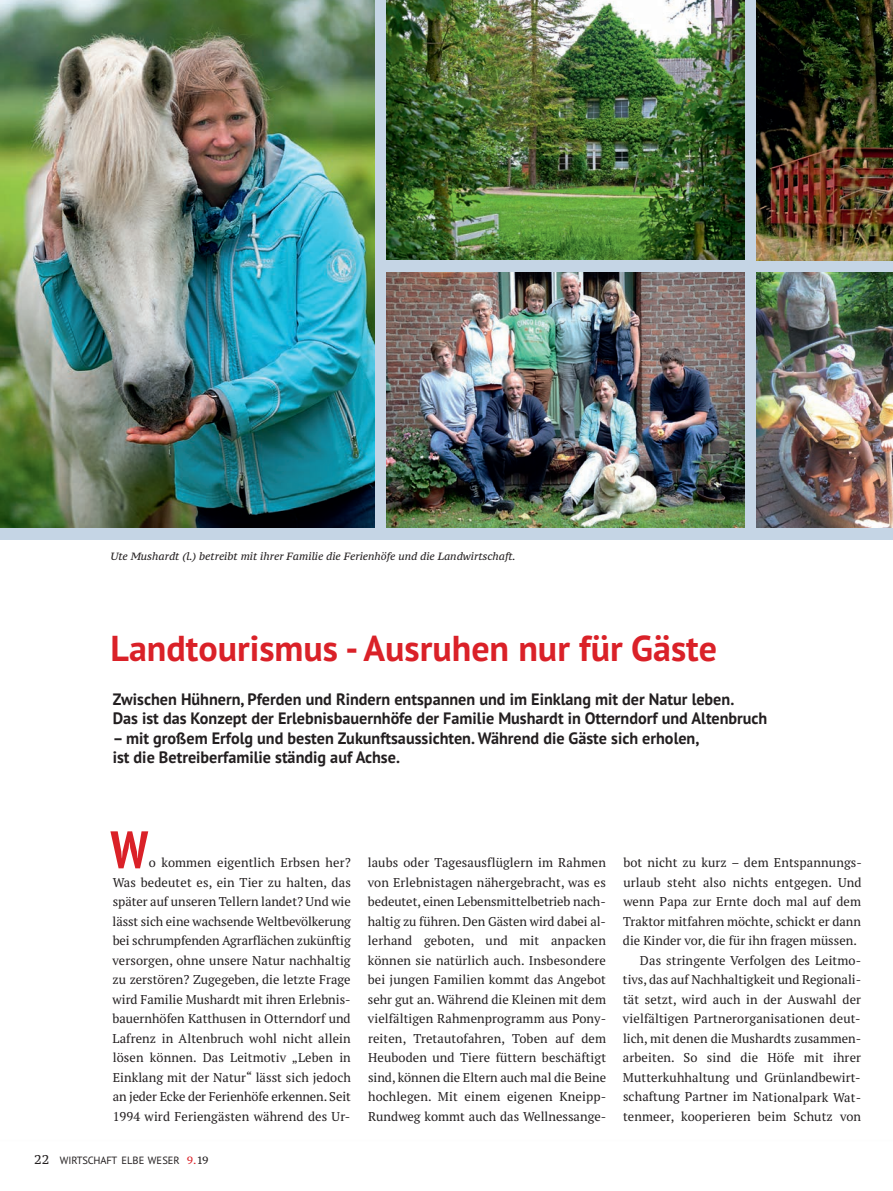
<style>
.page{position:relative;width:893px;height:1191px;background:#fff}
.page>*{position:absolute;margin:0;border:0;box-sizing:border-box;transform-origin:0 0}
.t1{font:700 condensed 52.5px "PT Sans";color:#da2128}
.t2{font:700 36px "PT Sans";color:#da2128}
.t3{font:700 16.5px/19.5px "PT Sans";color:#231f20}
.t4{font:12.75px/19.5px "PT Serif";letter-spacing:.01em;color:#231f20;text-align:justify}
.t5{font:italic 10.5px "PT Serif Caption";color:#231f20}
.t6{font:10.5px "PT Sans";letter-spacing:-.01em;color:#231f20}
.s1{font-family:"PT Serif Caption";font-size:12.75px}
.s2{font-family:"PT Serif Caption";color:#da2128}
.s3{font-family:"PT Serif Caption"}
</style>
<div class="page">
<div style="left:0;top:0;width:893px;height:540px;background:#c5d5e5"></div>
<img style="left:757px;top:0;width:136px;height:260px">
<img style="left:387px;top:272px;width:357px;height:255px">
<img style="left:387px;top:0;width:357px;height:259px">
<img style="left:757px;top:272px;width:136px;height:255px">
<img style="left:0;top:0;width:374px;height:527px">
<p class="t5" style="left:111px;top:549px;width:407px">Ute Mushardt (l.) betreibt mit ihrer Familie die Ferienhöfe und die Landwirtschaft.</p>
<h2 class="t2" style="left:111px;top:624px;width:608px">Landtourismus - Ausruhen nur für Gäste</h2>
<p class="t3" style="left:113px;top:689px;width:656px">Zwischen Hühnern, Pferden und Rindern entspannen und im Einklang mit der Natur leben.<br>Das ist das Konzept der Erlebnisbauernhöfe der Familie Mushardt in Otterndorf und Altenbruch</p>
<p class="t3" style="left:113px;top:728px;width:588px">– mit großem Erfolg und besten Zukunftsaussichten. Während die Gäste sich erholen, ist die Betreiberfamilie ständig auf Achse.</p>
<h1 class="t1" style="left:111px;top:815px;width:39px">W</h1>
<p class="t4" style="left:113px;top:853px;width:240px;text-indent:36px">o kommen eigentlich Erbsen her?<br>Was bedeutet es, ein Tier zu halten, das später auf unseren Tellern landet? Und wie lässt sich eine wachsende Weltbevölkerung bei schrumpfenden Agrarflächen zukünftig versorgen, ohne unsere Natur nachhaltig zu zerstören? Zugegeben, die letzte Frage wird Familie Mushardt mit ihren Erlebnis&shy;bauernhöfen Katthusen in Otterndorf und Lafrenz in Altenbruch wohl nicht allein lösen können. Das Leitmotiv „Leben in Einklang mit der Natur“ lässt sich jedoch an jeder Ecke der Ferienhöfe erkennen. Seit 1994 wird Feriengästen während des Ur-</p>
<p class="t4" style="left:368px;top:853px;width:240px">laubs oder Tagesausflüglern im Rahmen von Erlebnistagen nähergebracht, was es bedeutet, einen Lebensmittelbetrieb nach&shy;haltig zu führen. Den Gästen wird dabei al&shy;lerhand geboten, und mit anpacken können sie natürlich auch. Insbesondere bei jungen Familien kommt das Angebot sehr gut an. Während die Kleinen mit dem vielfältigen Rahmenprogramm aus Pony&shy;reiten, Tretautofahren, Toben auf dem Heuboden und Tiere füttern beschäftigt sind, können die Eltern auch mal die Beine hochlegen. Mit einem eigenen Kneipp-Rundweg kommt auch das Wellnessange-</p>
<p class="t4" style="left:623px;top:853px;width:240px">bot nicht zu kurz – dem Entspannungs-</p>
<p class="t4" style="left:623px;top:872px;width:240px">urlaub steht also nichts entgegen. Und</p>
<p class="t4" style="left:623px;top:892px;width:239px">wenn Papa zur Ernte doch mal auf dem</p>
<p class="t4" style="left:623px;top:911px;width:240px">Traktor mitfahren möchte, schickt er dann</p>
<p class="t4" style="left:623px;top:931px;width:235px">die Kinder vor, die für ihn fragen müssen.</p>
<p class="t4" style="left:640px;top:950px;width:223px">Das stringente Verfolgen des Leitmo-</p>
<p class="t4" style="left:623px;top:970px;width:240px">tivs, das auf Nachhaltigkeit und Regionali-</p>
<p class="t4" style="left:623px;top:989px;width:240px">tät setzt, wird auch in der Auswahl der</p>
<p class="t4" style="left:623px;top:1009px;width:239px">vielfältigen Partnerorganisationen deut-</p>
<p class="t4" style="left:623px;top:1028px;width:240px">lich, mit denen die Mushardts zusammen-</p>
<p class="t4" style="left:623px;top:1048px;width:240px">arbeiten. So sind die Höfe mit ihrer</p>
<p class="t4" style="left:623px;top:1067px;width:239px">Mutterkuhhaltung und Grünlandbewirt-</p>
<p class="t4" style="left:623px;top:1087px;width:240px">schaftung Partner im Nationalpark Wat-</p>
<p class="t4" style="left:623px;top:1106px;width:240px">tenmeer, kooperieren beim Schutz von</p>
<p class="t6" style="left:34px;top:1153px;width:176px"><span class="s1">22</span> WIRTSCHAFT ELBE WESER <span class="s2">9.</span><span class="s3">19</span></p>
</div>
